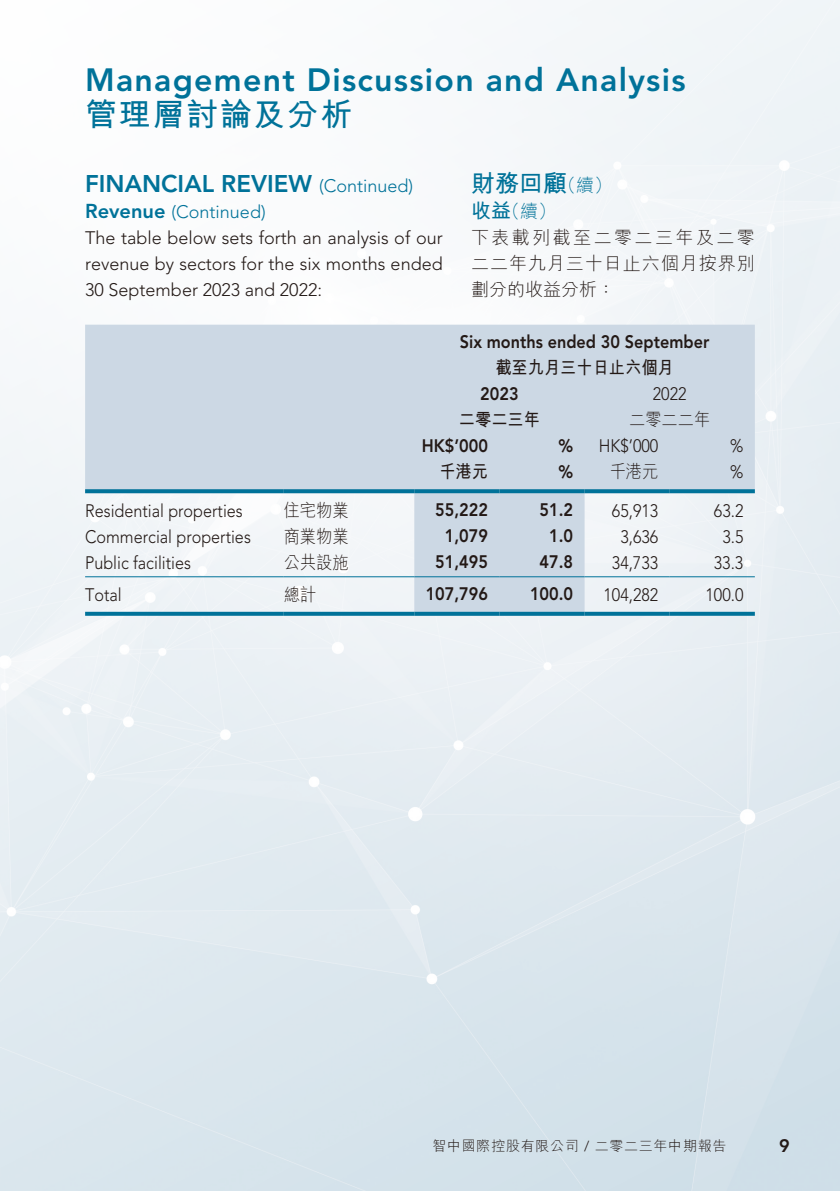
<style>
.page{position:relative;width:840px;height:1191px;background:#fff}
.page>*{position:absolute;margin:0;border:0;box-sizing:border-box;transform-origin:0 0}
.t1{font:800 32px "Avenir LT Std";letter-spacing:.04em;color:#007299}
.t2{font:700 32px "M Hei HK";letter-spacing:.05em;color:#007299}
.t3{font:800 24px "Avenir LT Std";color:#007299}
.t4{font:700 24px "M Hei HK";color:#007299}
.t5{font:300 18px "Avenir LT Std";color:#231916;scale:.9 1}
.t6{font:300 18px/26px "Avenir LT Std";color:#231916}
.t7{font:800 18px "Avenir LT Std";color:#231916;scale:.9 1}
.t8{font:300 18px/26px "M Hei HK";letter-spacing:.055em;color:#231916}
.t9{font:300 18px "M Hei HK";letter-spacing:.055em;color:#231916;scale:.9 1}
.t10{font:700 18px "M Hei HK";color:#231916;scale:.9 1}
.t11{font:800 18px "Avenir LT Std";color:#231916}
.t12{font:300 14px "M Hei HK";letter-spacing:.05em;color:#231916}
.s1{font-weight:300;font-size:18px}
.s2{font-weight:800;font-size:20px;color:#007299}
.s3{color:#007299}
.s4{font-weight:700;font-size:20px;color:#007299}
.s5{font-family:"Avenir LT Std"}
</style>
<div class="page">
<img style="left:0;top:0;width:839px;height:1191px">
<svg style="left:85px;top:325px;width:669px;height:287px;fill:#ccd8e4"></svg>
<svg style="left:85px;top:489px;width:198px;height:4px"></svg>
<svg style="left:283px;top:489px;width:131px;height:4px"></svg>
<svg style="left:414px;top:489px;width:85px;height:4px"></svg>
<svg style="left:499px;top:489px;width:85px;height:4px"></svg>
<svg style="left:584px;top:489px;width:85px;height:4px"></svg>
<svg style="left:669px;top:489px;width:85px;height:4px"></svg>
<hr style="left:85px;top:576px;width:198px;height:1px;background:#007299">
<hr style="left:283px;top:576px;width:131px;height:1px;background:#007299">
<hr style="left:414px;top:576px;width:85px;height:1px;background:#007299">
<hr style="left:499px;top:576px;width:85px;height:1px;background:#007299">
<hr style="left:584px;top:576px;width:85px;height:1px;background:#007299">
<hr style="left:669px;top:576px;width:85px;height:1px;background:#007299">
<svg style="left:85px;top:612px;width:198px;height:4px"></svg>
<svg style="left:283px;top:612px;width:131px;height:4px"></svg>
<svg style="left:414px;top:612px;width:85px;height:4px"></svg>
<svg style="left:499px;top:612px;width:85px;height:4px"></svg>
<svg style="left:584px;top:612px;width:85px;height:4px"></svg>
<svg style="left:669px;top:612px;width:85px;height:4px"></svg>
<h1 class="t1" style="left:85px;top:61px;width:601px">Management Discussion and Analysis</h1>
<h1 class="t2" style="left:85px;top:91px;width:269px">管理層討論及分析</h1>
<h2 class="t3" style="left:85px;top:169px;width:329px">FINANCIAL REVIEW <span class="s1">(Continued)</span></h2>
<p class="t6" style="left:85px;top:199px;width:359px"><span class="s2">Revenue</span> <span class="s3">(Continued)<br></span>The table below sets forth an analysis of our revenue by sectors for the six months ended 30 September 2023 and 2022:</p>
<h2 class="t4" style="left:471px;top:165px;width:142px">財務回顧<span class="s1">（續）</span></h2>
<p class="t8" style="left:471px;top:198px;width:285px"><span class="s4">收益</span><span class="s3">（續）<br></span>下表載列截至二零二三年及二零二二年九月三十日止六個月按界別劃分的收益分析：</p>
<p class="t7" style="left:459px;top:331px;width:278px">Six months ended 30 September</p>
<p class="t10" style="left:495px;top:355px;width:200px">截至九月三十日止六個月</p>
<p class="t7" style="left:480px;top:383px;width:44px">2023</p>
<p class="t5" style="left:652px;top:383px;width:39px">2022</p>
<p class="t10" style="left:458px;top:407px;width:92px">二零二三年</p>
<p class="t9" style="left:628px;top:410px;width:91px">二零二二年</p>
<p class="t7" style="left:421px;top:435px;width:75px">HK$’000</p>
<p class="t7" style="left:558px;top:435px;width:18px">%</p>
<p class="t5" style="left:598px;top:435px;width:68px">HK$’000</p>
<p class="t5" style="left:729px;top:435px;width:16px">%</p>
<p class="t10" style="left:439px;top:459px;width:56px">千港元</p>
<p class="t7" style="left:558px;top:461px;width:18px">%</p>
<p class="t9" style="left:609px;top:462px;width:55px">千港元</p>
<p class="t5" style="left:729px;top:461px;width:16px">%</p>
<p class="t5" style="left:85px;top:500px;width:177px">Residential properties</p>
<p class="t9" style="left:283px;top:501px;width:73px">住宅物業</p>
<p class="t7" style="left:435px;top:499px;width:60px">55,222</p>
<p class="t7" style="left:539px;top:499px;width:39px">51.2</p>
<p class="t5" style="left:611px;top:500px;width:53px">65,913</p>
<p class="t5" style="left:713px;top:500px;width:34px">63.2</p>
<p class="t5" style="left:85px;top:526px;width:186px">Commercial properties</p>
<p class="t9" style="left:283px;top:527px;width:74px">商業物業</p>
<p class="t7" style="left:444px;top:525px;width:49px">1,079</p>
<p class="t7" style="left:549px;top:525px;width:28px">1.0</p>
<p class="t5" style="left:620px;top:526px;width:44px">3,636</p>
<p class="t5" style="left:722px;top:526px;width:25px">3.5</p>
<p class="t5" style="left:85px;top:552px;width:119px">Public facilities</p>
<p class="t9" style="left:283px;top:553px;width:74px">公共設施</p>
<p class="t7" style="left:435px;top:551px;width:60px">51,495</p>
<p class="t7" style="left:539px;top:551px;width:39px">47.8</p>
<p class="t5" style="left:611px;top:552px;width:53px">34,733</p>
<p class="t5" style="left:713px;top:552px;width:34px">33.3</p>
<p class="t5" style="left:85px;top:584px;width:42px">Total</p>
<p class="t9" style="left:283px;top:585px;width:37px">總計</p>
<p class="t7" style="left:425px;top:583px;width:71px">107,796</p>
<p class="t7" style="left:529px;top:583px;width:49px">100.0</p>
<p class="t5" style="left:603px;top:584px;width:62px">104,282</p>
<p class="t5" style="left:705px;top:584px;width:44px">100.0</p>
<p class="t12" style="left:432px;top:1138px;width:295px">智中國際控股有限公司 <span class="s5">/</span> 二零二三年中期報告</p>
<p class="t11" style="left:778px;top:1135px;width:12px">9</p>
</div>
